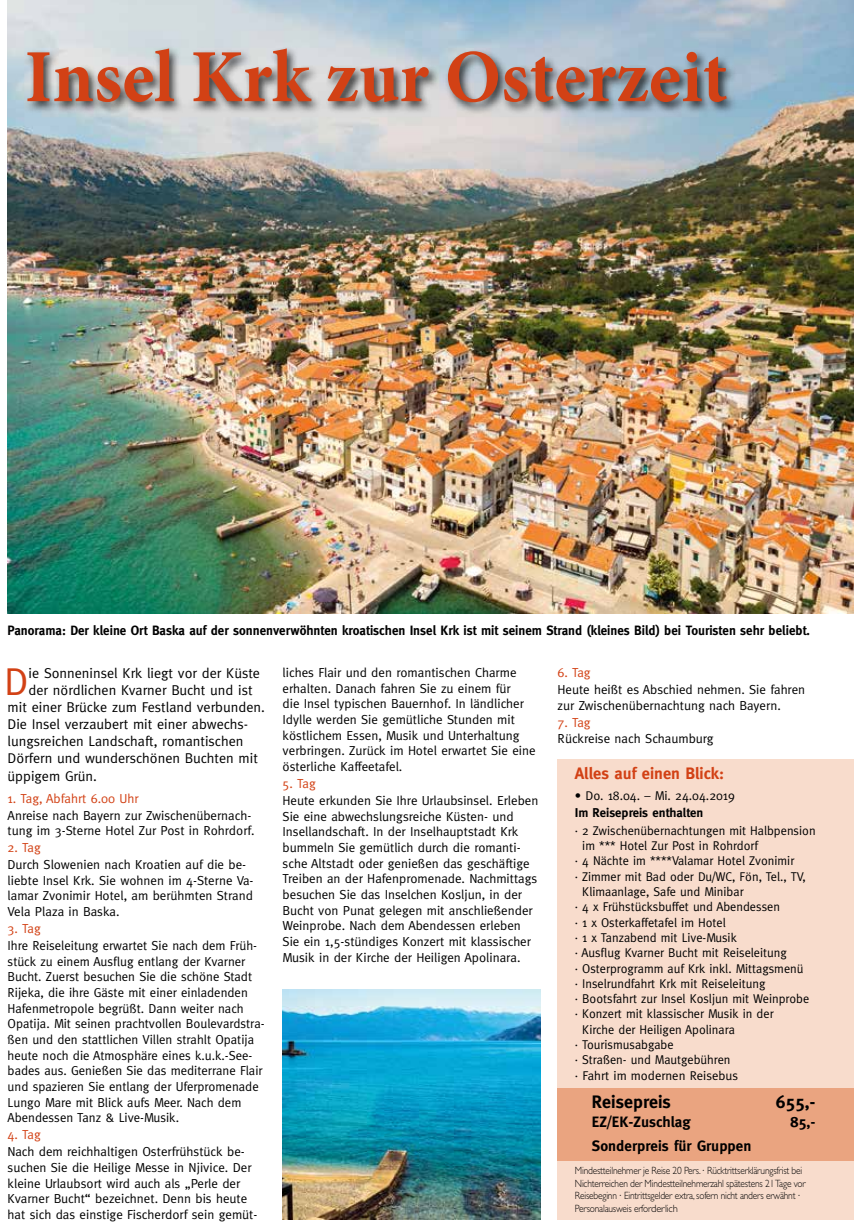
<style>
.page{position:relative;width:854px;height:1226px;background:#fff}
.page>*{position:absolute;margin:0;border:0;box-sizing:border-box;transform-origin:0 0}
.t1{font:700 75px "Minion Pro";color:#d24115}
.t2{font:39.15px "Meta";color:#d24115}
.t3{font:700 18px "Meta";color:#000}
.t4{font:700 16.5px "Meta";color:#d24115}
.t5{font:700 15px "Meta";color:#000}
.t6{font:14.25px "Meta";color:#000}
.t7{font:700 13.5px "Meta";color:#000;scale:.96 1}
.t8{font:13.05px/15.6px "Meta";color:#000}
.t9{font:13.05px "Meta";color:#d24115}
.t10{font:12.75px "Meta";color:#000}
.t11{font:700 12.75px "Meta";color:#000}
.t12{font:300 10.5px/12.6px "Gill Sans Std";letter-spacing:-.02em;color:#000;scale:.9 1}
</style>
<div class="page">
<div style="left:558px;top:758px;width:296px;height:461px;background:#f8dccc"></div>
<div style="left:558px;top:1087px;width:296px;height:73px;background:#eaa480"></div>
<img style="left:8px;top:0;width:846px;height:613px">
<div style="left:24px;top:45px;width:715px;height:70px;background:#000;opacity:.75"></div>
<img style="left:283px;top:989px;width:258px;height:230px">
<h1 class="t1" style="left:25px;top:24px;width:704px">Insel Krk zur Osterzeit</h1>
<p class="t7" style="left:8px;top:622px;width:837px">Panorama: Der kleine Ort Baska auf der sonnenverwöhnten kroatischen Insel Krk ist mit seinem Strand (kleines Bild) bei Touristen sehr beliebt.</p>
<p class="t9" style="left:558px;top:664px;width:35px">6. Tag</p>
<p class="t8" style="left:558px;top:681px;width:249px">Heute heißt es Abschied nehmen. Sie fahren zur Zwischenübernachtung nach Bayern.</p>
<p class="t9" style="left:558px;top:714px;width:35px">7. Tag</p>
<p class="t8" style="left:558px;top:730px;width:157px">Rückreise nach Schaumburg</p>
<p class="t8" style="left:283px;top:664px;width:255px">liches Flair und den romantischen Charme erhalten. Danach fahren Sie zu einem für<br>die Insel typischen Bauernhof. In ländlicher Idylle werden Sie gemütliche Stunden mit köstlichem Essen, Musik und Unterhaltung verbringen. Zurück im Hotel erwartet Sie eine österliche Kaffeetafel.</p>
<p class="t9" style="left:283px;top:775px;width:35px">5. Tag</p>
<p class="t8" style="left:283px;top:792px;width:257px">Heute erkunden Sie Ihre Urlaubsinsel. Erleben Sie eine abwechslungsreiche Küsten- und Insellandschaft. In der Inselhauptstadt Krk bummeln Sie gemütlich durch die romanti&shy;sche Altstadt oder genießen das geschäftige Treiben an der Hafenpromenade. Nachmittags besuchen Sie das Inselchen Kosljun, in der Bucht von Punat gelegen mit anschließender Weinprobe. Nach dem Abendessen erleben Sie ein 1,5-stündiges Konzert mit klassischer Musik in der Kirche der Heiligen Apolinara.</p>
<h2 class="t2" style="left:4px;top:658px;width:26px">D</h2>
<p class="t6" style="left:29px;top:664px;width:233px">ie Sonneninsel Krk liegt vor der Küste</p>
<p class="t6" style="left:29px;top:681px;width:226px">der nördlichen Kvarner Bucht und ist</p>
<p class="t6" style="left:8px;top:698px;width:259px">mit einer Brücke zum Festland verbunden.</p>
<p class="t6" style="left:8px;top:716px;width:242px">Die Insel verzaubert mit einer abwechs-</p>
<p class="t6" style="left:8px;top:733px;width:237px">lungsreichen Landschaft, romantischen</p>
<p class="t6" style="left:8px;top:750px;width:252px">Dörfern und wunderschönen Buchten mit</p>
<p class="t6" style="left:8px;top:767px;width:91px">üppigem Grün.</p>
<p class="t9" style="left:8px;top:790px;width:132px">1. Tag, Abfahrt 6.00 Uhr</p>
<p class="t8" style="left:8px;top:807px;width:248px">Anreise nach Bayern zur Zwischenübernach&shy;tung im 3-Sterne Hotel Zur Post in Rohrdorf.</p>
<p class="t9" style="left:8px;top:840px;width:35px">2. Tag</p>
<p class="t8" style="left:8px;top:856px;width:247px">Durch Slowenien nach Kroatien auf die be&shy;liebte Insel Krk. Sie wohnen im 4-Sterne Va&shy;lamar Zvonimir Hotel, am berühmten Strand Vela Plaza in Baska.</p>
<p class="t9" style="left:8px;top:920px;width:35px">3. Tag</p>
<p class="t8" style="left:8px;top:937px;width:259px">Ihre Reiseleitung erwartet Sie nach dem Früh&shy;stück zu einem Ausflug entlang der Kvarner Bucht. Zuerst besuchen Sie die schöne Stadt Rijeka, die ihre Gäste mit einer einladenden Hafenmetropole begrüßt. Dann weiter nach Opatija. Mit seinen prachtvollen Boulevardstra&shy;ßen und den stattlichen Villen strahlt Opatija heute noch die Atmosphäre eines k.u.k.-See&shy;bades aus. Genießen Sie das mediterrane Flair und spazieren Sie entlang der Uferpromenade Lungo Mare mit Blick aufs Meer. Nach dem Abendessen Tanz &amp; Live-Musik.</p>
<p class="t9" style="left:8px;top:1127px;width:35px">4. Tag</p>
<p class="t8" style="left:8px;top:1143px;width:251px">Nach dem reichhaltigen Osterfrühstück be&shy;suchen Sie die Heilige Messe in Njivice. Der kleine Urlaubsort wird auch als „Perle der Kvarner Bucht“ bezeichnet. Denn bis heute hat sich das einstige Fischerdorf sein gemüt-</p>
<p class="t4" style="left:575px;top:763px;width:151px">Alles auf einen Blick:</p>
<p class="t10" style="left:575px;top:787px;width:162px">• Do. 18.04. – Mi. 24.04.2019</p>
<p class="t11" style="left:575px;top:805px;width:130px">Im Reisepreis enthalten</p>
<p class="t10" style="left:575px;top:822px;width:242px">· 2 Zwischenübernachtungen mit Halbpension</p>
<p class="t10" style="left:582px;top:838px;width:177px">im *** Hotel Zur Post in Rohrdorf</p>
<p class="t10" style="left:575px;top:853px;width:221px">· 4 Nächte im ****Valamar Hotel Zvonimir</p>
<p class="t10" style="left:575px;top:868px;width:232px">· Zimmer mit Bad oder Du/WC, Fön, Tel., TV,</p>
<p class="t10" style="left:582px;top:884px;width:163px">Klimaanlage, Safe und Minibar</p>
<p class="t10" style="left:575px;top:899px;width:207px">· 4 x Frühstücksbuffet und Abendessen</p>
<p class="t10" style="left:575px;top:914px;width:152px">· 1 x Osterkaffetafel im Hotel</p>
<p class="t10" style="left:575px;top:929px;width:163px">· 1 x Tanzabend mit Live-Musik</p>
<p class="t10" style="left:575px;top:945px;width:213px">· Ausflug Kvarner Bucht mit Reiseleitung</p>
<p class="t10" style="left:575px;top:960px;width:230px">· Osterprogramm auf Krk inkl. Mittagsmenü</p>
<p class="t10" style="left:575px;top:975px;width:192px">· Inselrundfahrt Krk mit Reiseleitung</p>
<p class="t10" style="left:575px;top:991px;width:236px">· Bootsfahrt zur Insel Kosljun mit Weinprobe</p>
<p class="t10" style="left:575px;top:1006px;width:200px">· Konzert mit klassischer Musik in der</p>
<p class="t10" style="left:582px;top:1021px;width:154px">Kirche der Heiligen Apolinara</p>
<p class="t10" style="left:575px;top:1037px;width:100px">· Tourismusabgabe</p>
<p class="t10" style="left:575px;top:1052px;width:157px">· Straßen- und Mautgebühren</p>
<p class="t10" style="left:575px;top:1067px;width:165px">· Fahrt im modernen Reisebus</p>
<h3 class="t3" style="left:592px;top:1090px;width:81px">Reisepreis</h3>
<h3 class="t3" style="left:776px;top:1090px;width:41px">655,-</h3>
<p class="t5" style="left:592px;top:1113px;width:100px">EZ/EK-Zuschlag</p>
<p class="t5" style="left:791px;top:1113px;width:27px">85,-</p>
<p class="t5" style="left:592px;top:1136px;width:161px">Sonderpreis für Gruppen</p>
<p class="t12" style="left:575px;top:1164px;width:258px">Mindestteilnehmer je Reise 20 Pers. · Rücktrittserklärungsfrist bei Nichterreichen der Mindestteilnehmerzahl spätestens 21 Tage vor Reisebeginn · Eintrittsgelder extra, sofern nicht anders erwähnt · Personalausweis erforderlich</p>
</div>
